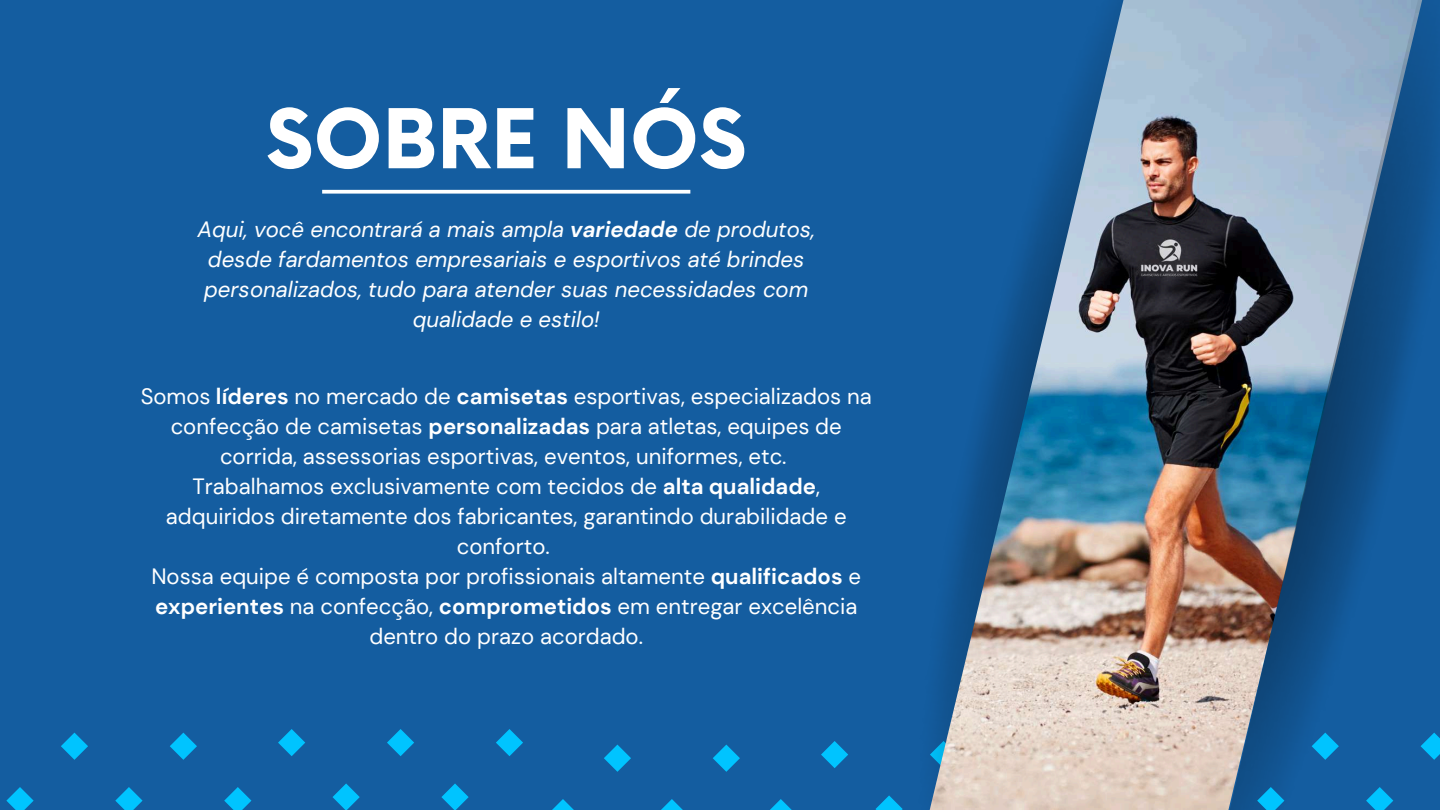
<style>
.page{position:relative;width:1440px;height:810px;background:#145da0}
.page>*{position:absolute;margin:0;border:0;box-sizing:border-box;transform-origin:0 0}
.t1{font:700 80.2px "Now";color:#fff}
.t2{font:22.2px/30px "DM Sans";color:#fff;text-align:center}
.t3{font:italic 22.2px/30px "DM Sans";color:#fff;text-align:center}
.s1{font-weight:700}
</style>
<div class="page">
<svg style="left:322px;top:190px;width:368px;height:4px"></svg>
<svg style="left:821px;top:741px;width:27px;height:27px"></svg>
<svg style="left:770px;top:799px;width:22px;height:11px"></svg>
<svg style="left:713px;top:745px;width:27px;height:27px"></svg>
<svg style="left:661px;top:799px;width:22px;height:11px"></svg>
<svg style="left:604px;top:745px;width:27px;height:27px"></svg>
<svg style="left:552px;top:799px;width:22px;height:11px"></svg>
<svg style="left:496px;top:729px;width:27px;height:27px"></svg>
<svg style="left:441px;top:783px;width:28px;height:27px"></svg>
<svg style="left:387px;top:729px;width:27px;height:27px"></svg>
<svg style="left:333px;top:783px;width:27px;height:27px"></svg>
<svg style="left:278px;top:729px;width:27px;height:27px"></svg>
<svg style="left:224px;top:787px;width:27px;height:23px"></svg>
<svg style="left:170px;top:733px;width:27px;height:27px"></svg>
<svg style="left:115px;top:787px;width:28px;height:23px"></svg>
<svg style="left:61px;top:733px;width:27px;height:27px"></svg>
<svg style="left:6px;top:787px;width:28px;height:23px"></svg>
<img style="left:930px;top:0;width:267px;height:810px">
<img style="left:1197px;top:0;width:241px;height:810px">
<svg style="left:1421px;top:733px;width:19px;height:27px"></svg>
<svg style="left:1366px;top:787px;width:27px;height:23px"></svg>
<svg style="left:1312px;top:733px;width:27px;height:27px"></svg>
<svg style="left:1257px;top:787px;width:27px;height:23px"></svg>
<h1 class="t1" style="left:266px;top:96px;width:482px">SOBRE NÓS</h1>
<p class="t3" style="left:197px;top:214px;width:619px">Aqui, você encontrará a mais ampla <span class="s1">variedade</span> de produtos, desde fardamentos empresariais e esportivos até brindes personalizados, tudo para atender suas necessidades com qualidade e estilo!</p>
<p class="t2" style="left:141px;top:381px;width:733px">Somos <span class="s1">líderes</span> no mercado de <span class="s1">camisetas</span> esportivas, especializados na confecção de camisetas <span class="s1">personalizadas</span> para atletas, equipes de corrida, assessorias esportivas, eventos, uniformes, etc.<br>Trabalhamos exclusivamente com tecidos de <span class="s1">alta qualidade</span>, adquiridos diretamente dos fabricantes, garantindo durabilidade e conforto.<br>Nossa equipe é composta por profissionais altamente <span class="s1">qualificados</span> e <span class="s1">experientes</span> na confecção, <span class="s1">comprometidos</span> em entregar excelência dentro do prazo acordado.</p>
</div>
